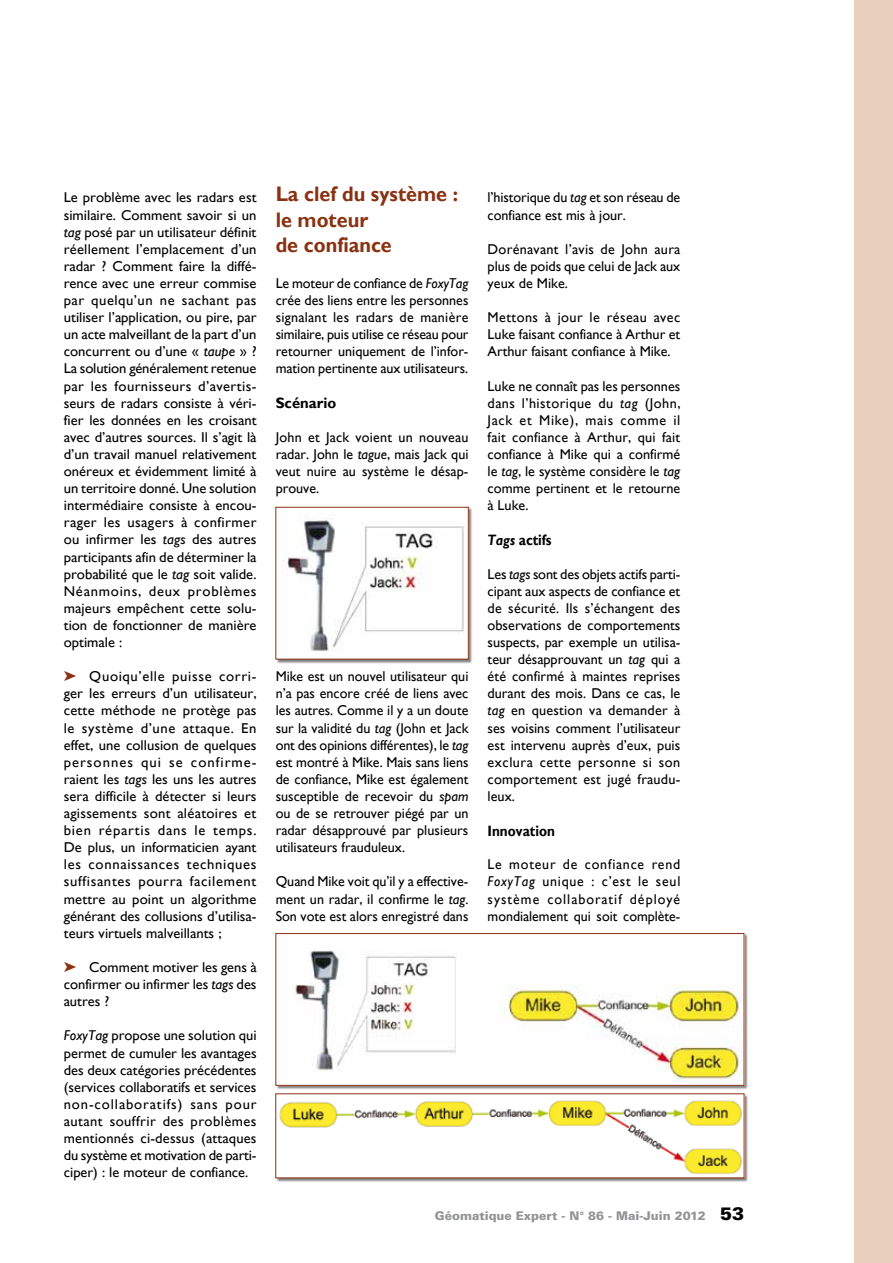
<style>
.page{position:relative;width:893px;height:1263px;background:#fff}
.page>*{position:absolute;margin:0;border:0;box-sizing:border-box;transform-origin:0 0}
.t1{font:700 21px/25.2px "Gill Sans";color:#8a3111;scale:.95 1}
.t2{font:700 15px "Gill Sans";color:#000;scale:.9 1}
.t3{font:700 15px "Gill Sans";color:#000}
.t4{font:14.25px/17.1px "Gill Sans";color:#000;text-align:justify}
.t5{font:900 12px "Univers";color:#929395}
.s1{font-style:italic}
.s2{font-size:18px;color:#000}
</style>
<div class="page">
<div style="left:855px;top:0;width:38px;height:1263px;background:#e9cfbe"></div>
<div style="left:276px;top:507px;width:196px;height:156px;background:#000;opacity:.5"></div>
<img style="left:278px;top:509px;width:188px;height:146px">
<div style="left:276px;top:1094px;width:472px;height:88px;background:#000;opacity:.5"></div>
<img style="left:278px;top:1096px;width:464px;height:80px">
<div style="left:276px;top:933px;width:472px;height:156px;background:#000;opacity:.5"></div>
<img style="left:278px;top:935px;width:464px;height:148px">
<div style="left:276px;top:933px;width:468px;height:152px;border:1px solid #8a3111"></div>
<p class="t4" style="left:64px;top:189px;width:194px">Le problème avec les radars est similaire. Comment savoir si un <span class="s1">tag</span> posé par un utilisateur définit réellement l’emplacement d’un radar ? Comment faire la diffé&shy;rence avec une erreur commise par quelqu’un ne sachant pas utiliser l’application, ou pire, par un acte malveillant de la part d’un concurrent ou d’une « <span class="s1">taupe</span> » ?<br>La solution généralement retenue par les fournisseurs d’avertis&shy;seurs de radars consiste à véri&shy;fier les données en les croisant avec d’autres sources. Il s’agit là d’un travail manuel relativement onéreux et évidemment limité à un territoire donné. Une solution intermédiaire consiste à encou&shy;rager les usagers à confirmer ou infirmer les <span class="s1">tags</span> des autres participants afin de déterminer la probabilité que le <span class="s1">tag</span> soit valide.<br>Néanmoins, deux problèmes majeurs empêchent cette solu&shy;tion de fonctionner de manière optimale :</p>
<p class="t4" style="left:64px;top:668px;width:194px;text-indent:26px">Quoiqu’elle puisse corri&shy;ger les erreurs d’un utilisateur, cette méthode ne protège pas le système d’une attaque. En effet, une collusion de quelques personnes qui se confirme&shy;raient les <span class="s1">tags</span> les uns les autres sera difficile à détecter si leurs agissements sont aléatoires et bien répartis dans le temps.<br>De plus, un informaticien ayant les connaissances techniques suffisantes pourra facilement mettre au point un algorithme générant des collusions d’utilisa&shy;teurs virtuels malveillants ;</p>
<p class="t4" style="left:64px;top:959px;width:194px;text-indent:26px">Comment motiver les gens à confirmer ou infirmer les <span class="s1">tags</span> des autres ?</p>
<p class="t4" style="left:64px;top:1027px;width:194px"><span class="s1">FoxyTag</span> propose une solution qui permet de cumuler les avantages des deux catégories précédentes (services collaboratifs et services non-collaboratifs) sans pour autant souffrir des problèmes mentionnés ci-dessus (attaques du système et motivation de parti&shy;ciper) : le moteur de confiance.</p>
<h1 class="t1" style="left:276px;top:182px;width:194px">La clef du système : le moteur<br>de confiance</h1>
<p class="t4" style="left:276px;top:275px;width:194px">Le moteur de confiance de <span class="s1">FoxyTag </span>crée des liens entre les personnes signalant les radars de manière similaire, puis utilise ce réseau pour retourner uniquement de l’infor&shy;mation pertinente aux utilisateurs.</p>
<p class="t3" style="left:276px;top:395px;width:62px">Scénario</p>
<p class="t4" style="left:276px;top:429px;width:194px">John et Jack voient un nouveau radar. John le <span class="s1">tague</span>, mais Jack qui veut nuire au système le désap&shy;prouve.</p>
<p class="t4" style="left:276px;top:668px;width:194px">Mike est un nouvel utilisateur qui n’a pas encore créé de liens avec les autres. Comme il y a un doute sur la validité du <span class="s1">tag</span> (John et Jack ont des opinions différentes), le <span class="s1">tag </span>est montré à Mike. Mais sans liens de confiance, Mike est également susceptible de recevoir du <span class="s1">spam </span>ou de se retrouver piégé par un radar désapprouvé par plusieurs utilisateurs frauduleux.</p>
<p class="t4" style="left:276px;top:873px;width:194px">Quand Mike voit qu’il y a effective&shy;ment un radar, il confirme le <span class="s1">tag</span>.<br>Son vote est alors enregistré dans</p>
<p class="t4" style="left:488px;top:189px;width:194px">l’historique du <span class="s1">tag</span> et son réseau de confiance est mis à jour.</p>
<p class="t4" style="left:488px;top:240px;width:194px">Dorénavant l’avis de John aura plus de poids que celui de Jack aux yeux de Mike.</p>
<p class="t4" style="left:488px;top:309px;width:194px">Mettons à jour le réseau avec Luke faisant confiance à Arthur et Arthur faisant confiance à Mike.</p>
<p class="t4" style="left:488px;top:377px;width:194px">Luke ne connaît pas les personnes dans l’historique du <span class="s1">tag</span> (John, Jack et Mike), mais comme il fait confiance à Arthur, qui fait confiance à Mike qui a confirmé le <span class="s1">tag</span>, le système considère le <span class="s1">tag </span>comme pertinent et le retourne à Luke.</p>
<p class="t2" style="left:488px;top:531px;width:73px"><span class="s1">Tags</span> actifs</p>
<p class="t4" style="left:488px;top:565px;width:194px">Les <span class="s1">tags</span> sont des objets actifs parti&shy;cipant aux aspects de confiance et de sécurité. Ils s’échangent des observations de comportements suspects, par exemple un utilisa&shy;teur désapprouvant un <span class="s1">tag</span> qui a été confirmé à maintes reprises durant des mois. Dans ce cas, le <span class="s1">tag</span> en question va demander à ses voisins comment l’utilisateur est intervenu auprès d’eux, puis exclura cette personne si son comportement est jugé fraudu&shy;leux.</p>
<p class="t2" style="left:488px;top:822px;width:76px">Innovation</p>
<p class="t4" style="left:488px;top:856px;width:194px">Le moteur de confiance rend <span class="s1">FoxyTag</span> unique : c’est le seul système collaboratif déployé mondialement qui soit complète-</p>
<p class="t5" style="left:435px;top:1208px;width:311px">Géomatique Expert - N° 86 - Mai-Juin 2012 <span class="s2">53</span></p>
</div>
